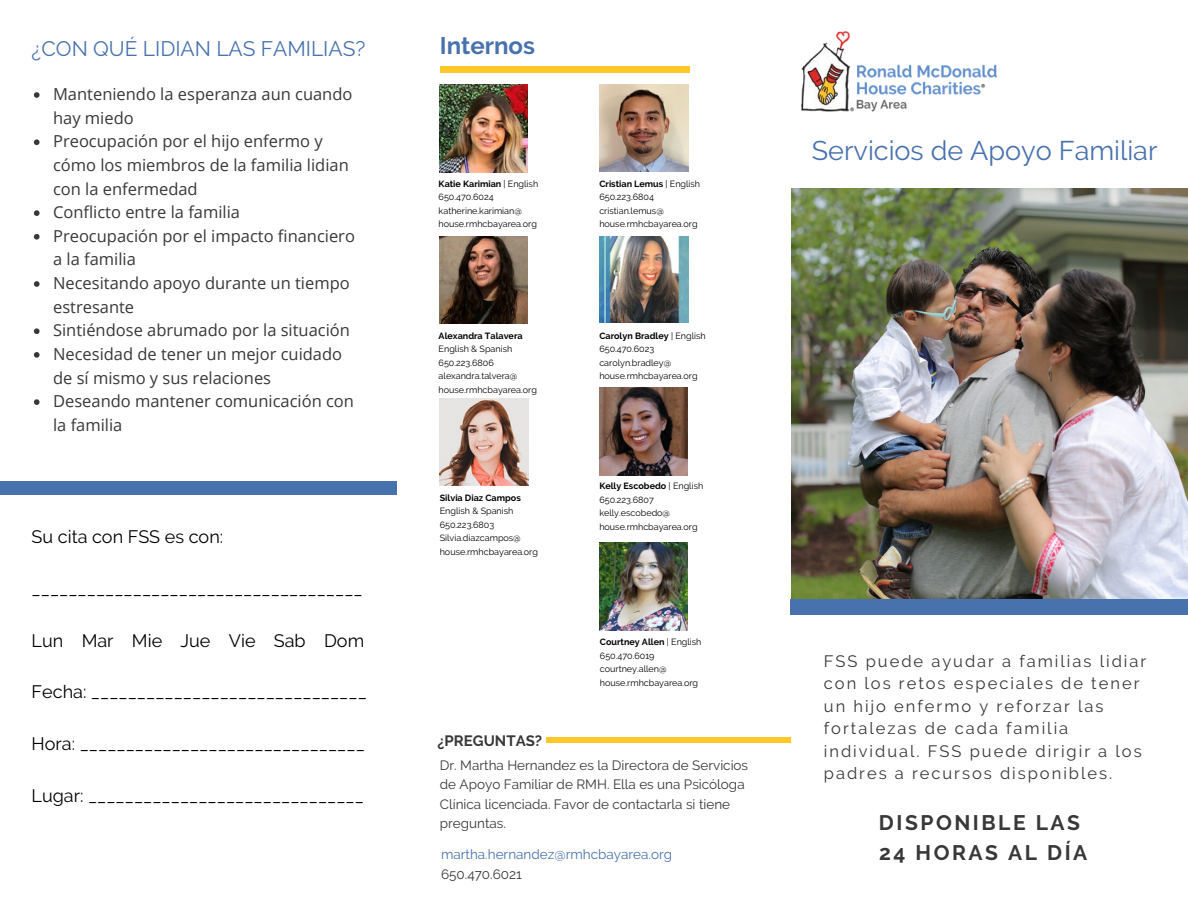
<style>
.page{position:relative;width:1188px;height:918px;background:#fff}
.page>*{position:absolute;margin:0;border:0;box-sizing:border-box;transform-origin:0 0}
.t1{font:27px "Raleway";color:#4872ae}
.t2{font:700 24px "Raleway";color:#4872ae}
.t3{font:21px "Raleway";color:#4872ae}
.t4{font:700 21px/29.2px "Raleway";letter-spacing:.12em;color:#383838}
.t5{font:18px "Raleway";color:#000}
.t6{font:16.5px/23.7px "Open Sans";color:#383838}
.t7{font:16.5px/22.5px "Raleway";letter-spacing:.12em;color:#383838}
.t8{font:700 15px "Raleway";color:#383838}
.t9{font:13.5px/19.5px "Raleway";color:#383838}
.t10{font:13.5px "Raleway";color:#4872ae}
.t11{font:9px/13.5px "Raleway";color:#000}
.t12{font:700 9px "Raleway";color:#000}
.s1{font-weight:700}
</style>
<div class="page">
<img style="left:791px;top:189px;width:397px;height:411px">
<div style="left:791px;top:600px;width:397px;height:15px;background:#4872ae"></div>
<svg style="left:34px;top:92px;width:6px;height:6px"></svg>
<svg style="left:34px;top:139px;width:6px;height:6px"></svg>
<svg style="left:34px;top:210px;width:6px;height:6px"></svg>
<svg style="left:34px;top:234px;width:6px;height:6px"></svg>
<svg style="left:34px;top:281px;width:6px;height:6px"></svg>
<svg style="left:34px;top:328px;width:6px;height:6px"></svg>
<svg style="left:34px;top:352px;width:6px;height:6px"></svg>
<svg style="left:34px;top:399px;width:6px;height:6px"></svg>
<div style="left:0;top:482px;width:396px;height:12px;background:#4872ae"></div>
<img style="left:801px;top:31px;width:196px;height:81px">
<div style="left:440px;top:67px;width:250px;height:5px;background:#ffc829"></div>
<img style="left:440px;top:84px;width:88px;height:88px">
<img style="left:599px;top:84px;width:89px;height:87px">
<img style="left:440px;top:236px;width:88px;height:88px">
<img style="left:599px;top:236px;width:89px;height:87px">
<img style="left:599px;top:543px;width:88px;height:87px">
<img style="left:440px;top:399px;width:89px;height:86px">
<img style="left:599px;top:388px;width:88px;height:87px">
<div style="left:547px;top:737px;width:244px;height:6px;background:#ffc829"></div>
<h3 class="t3" style="left:32px;top:37px;width:335px">¿CON QUÉ LIDIAN LAS FAMILIAS?</h3>
<p class="t6" style="left:53px;top:82px;width:303px">Manteniendo la esperanza aun cuando hay miedo<br>Preocupación por el hijo enfermo y cómo los miembros de la familia lidian con la enfermedad<br>Conflicto entre la familia<br>Preocupación por el impacto financiero a la familia<br>Necesitando apoyo durante un tiempo estresante<br>Sintiéndose abrumado por la situación<br>Necesidad de tener un mejor cuidado de sí mismo y sus relaciones<br>Deseando mantener comunicación con la familia</p>
<h3 class="t5" style="left:32px;top:526px;width:193px">Su cita con FSS es con:</h3>
<h3 class="t5" style="left:32px;top:578px;width:333px">____________________________________</h3>
<h3 class="t5" style="left:32px;top:630px;width:334px">Lun Mar Mie Jue Vie Sab Dom</h3>
<h3 class="t5" style="left:32px;top:681px;width:337px">Fecha: ______________________________</h3>
<h3 class="t5" style="left:32px;top:733px;width:335px">Hora: _______________________________</h3>
<h3 class="t5" style="left:32px;top:785px;width:334px">Lugar: ______________________________</h3>
<h2 class="t2" style="left:440px;top:31px;width:97px">Internos</h2>
<p class="t11" style="left:439px;top:177px;width:101px"><span class="s1">Katie Karimian</span> | English<br>650.470.6024 katherine.karimian@ house.rmhcbayarea.org</p>
<p class="t11" style="left:599px;top:177px;width:102px"><span class="s1">Cristian Lemus</span> | English<br>650.223.6804 cristian.lemus@ house.rmhcbayarea.org</p>
<p class="t12" style="left:439px;top:330px;width:86px">Alexandra Talavera</p>
<p class="t11" style="left:439px;top:342px;width:100px">English &amp; Spanish<br>650.223.6806 alexandra.talvera@ house.rmhcbayarea.org</p>
<p class="t12" style="left:440px;top:492px;width:83px">Silvia Diaz Campos</p>
<p class="t11" style="left:440px;top:504px;width:100px">English &amp; Spanish<br>650.223.6803<br>Silvia.diazcampos@ house.rmhcbayarea.org</p>
<h3 class="t8" style="left:437px;top:732px;width:106px">¿PREGUNTAS?</h3>
<p class="t11" style="left:599px;top:329px;width:108px"><span class="s1">Carolyn Bradley</span> | English<br>650.470.6023 carolyn.bradley@ house.rmhcbayarea.org</p>
<p class="t11" style="left:599px;top:479px;width:105px"><span class="s1">Kelly Escobedo</span> | English<br>650.223.6807 kelly.escobedo@ house.rmhcbayarea.org</p>
<p class="t11" style="left:600px;top:635px;width:103px"><span class="s1">Courtney Allen</span> | English<br>650.470.6019 courtney.allen@ house.rmhcbayarea.org</p>
<h3 class="t9" style="left:440px;top:755px;width:310px">Dr. Martha Hernandez es la Directora de Servicios de Apoyo Familiar de RMH. Ella es una Psicóloga Clínica licenciada. Favor de contactarla si tiene preguntas.</h3>
<h3 class="t10" style="left:441px;top:846px;width:233px">martha.hernandez@rmhcbayarea.org</h3>
<h3 class="t9" style="left:441px;top:864px;width:82px">650.470.6021</h3>
<h1 class="t1" style="left:812px;top:134px;width:347px">Servicios de Apoyo Familiar</h1>
<h3 class="t7" style="left:824px;top:649px;width:324px">FSS puede ayudar a familias lidiar con los retos especiales de tener un hijo enfermo y reforzar las fortalezas de cada familia individual. FSS puede dirigir a los padres a recursos disponibles.</h3>
<h3 class="t4" style="left:879px;top:808px;width:210px">DISPONIBLE LAS<br>24 HORAS AL DÍA</h3>
</div>
